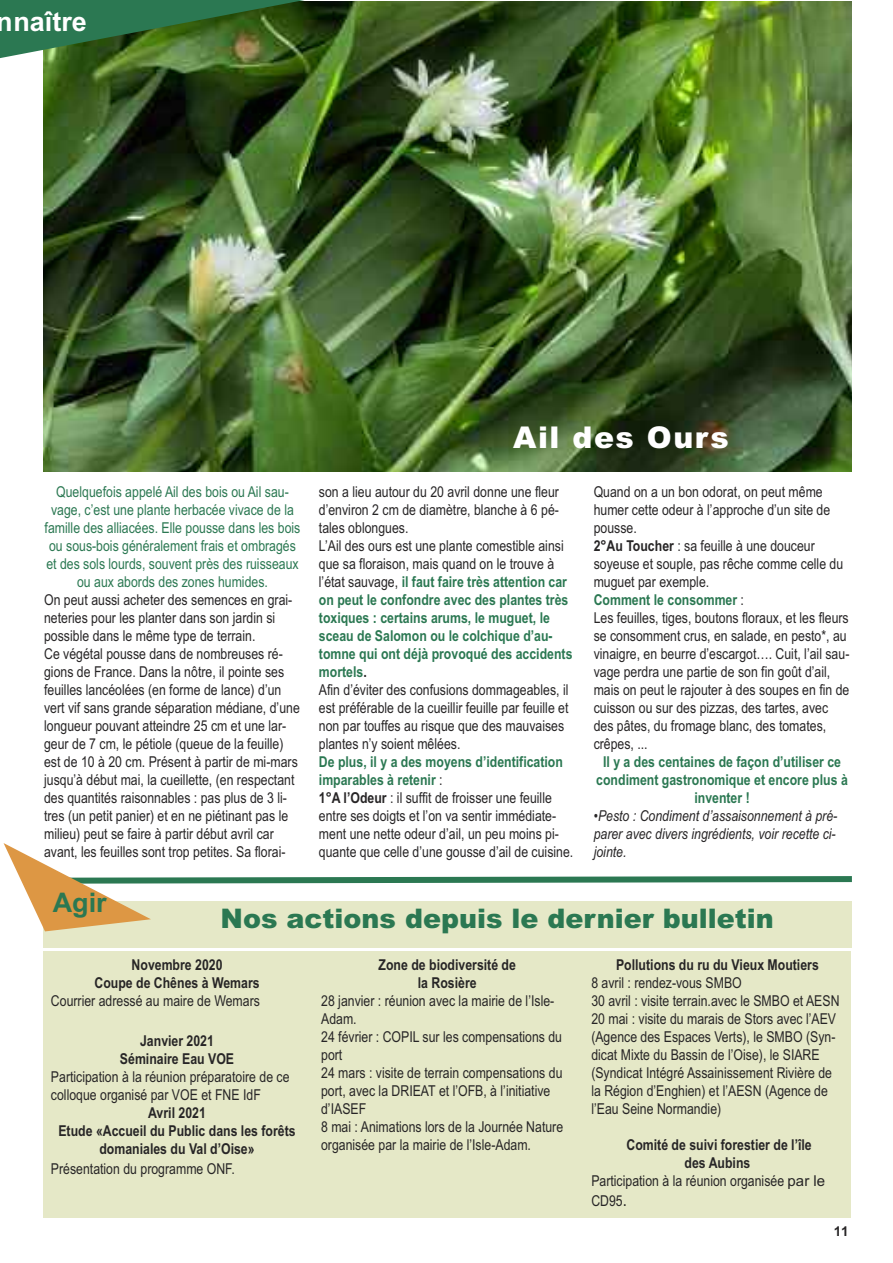
<style>
.page{position:relative;width:893px;height:1263px;background:#fff}
.page>*{position:absolute;margin:0;border:0;box-sizing:border-box;transform-origin:0 0}
.t1{font:900 30px "Arial";letter-spacing:.05em;color:#fff}
.t2{font:900 27px "Arial";color:#2b7852}
.t3{font:700 27px "Arial";color:#fff}
.t4{font:700 27px "Arial";color:#2b7852}
.t5{font:15px/18px "Arial Narrow";color:#272526}
.t6{font:700 15px/18px "Arial Narrow";color:#272526;text-align:center}
.t7{font:15px/18px "Arial Narrow";color:#2b7852;text-align:center}
.t8{font:italic 15px/18px "Arial Narrow";color:#272526;text-align:justify}
.t9{font:700 15px/18px "Arial Narrow";color:#2b7852;text-align:center}
.t10{font:700 13.5px "Arial";color:#272526}
.s1{font-weight:700;color:#2b7852}
.s2{font-weight:700}
.s3{font-style:normal}
.s4{font-family:"Arial"}
.s5{font-size:18px}
</style>
<div class="page">
<img style="left:43px;top:1px;width:808px;height:470px">
<svg style="left:0;top:0;width:349px;height:59px;background:#396c38"></svg>
<div style="left:43px;top:901px;width:808px;height:47px;background:#e5e8c7"></div>
<div style="left:43px;top:952px;width:808px;height:266px;background:#e5e8c7"></div>
<svg style="left:4px;top:843px;width:848px;height:88px"></svg>
<h2 class="t3" style="left:-3px;top:6px;width:92px">nnaître</h2>
<p class="t7" style="left:45px;top:482px;width:257px">Quelquefois appelé Ail des bois ou Ail sau&shy;vage, c’est une plante herbacée vivace de la famille des alliacées. Elle pousse dans les bois ou sous-bois généralement frais et ombragés et des sols lourds, souvent près des ruisseaux ou aux abords des zones humides.</p>
<p class="t5" style="left:44px;top:590px;width:257px">On peut aussi acheter des semences en grai&shy;neteries pour les planter dans son jardin si possible dans le même type de terrain.<br>Ce végétal pousse dans de nombreuses ré&shy;gions de France. Dans la nôtre, il pointe ses feuilles lancéolées (en forme de lance) d’un vert vif sans grande séparation médiane, d’une longueur pouvant atteindre 25 cm et une lar&shy;geur de 7 cm, le pétiole (queue de la feuille) est de 10 à 20 cm. Présent à partir de mi-mars jusqu’à début mai, la cueillette, (en respectant des quantités raisonnables : pas plus de 3 li&shy;tres (un petit panier) et en ne piétinant pas le milieu) peut se faire à partir début avril car avant, les feuilles sont trop petites. Sa florai-</p>
<h1 class="t1" style="left:513px;top:420px;width:217px">Ail des Ours</h1>
<p class="t5" style="left:319px;top:482px;width:255px">son a lieu autour du 20 avril donne une fleur d’environ 2 cm de diamètre, blanche à 6 pé&shy;tales oblongues.<br>L’Ail des ours est une plante comestible ainsi que sa floraison, mais quand on le trouve à l’état sauvage, <span class="s1">il faut faire très attention car on peut le confondre avec des plantes très toxiques : certains arums, le muguet, le sceau de Salomon ou le colchique d’au&shy;tomne qui ont déjà provoqué des accidents mortels</span><span class="s2">.<br></span>Afin d’éviter des confusions dommageables, il est préférable de la cueillir feuille par feuille et non par touffes au risque que des mauvaises plantes n’y soient mêlées.</p>
<p class="t5" style="left:319px;top:752px;width:256px"><span class="s1">De plus, il y a des moyens d’identification imparables à retenir</span> :<br><span class="s2">1°A l’Odeur</span> : il suffit de froisser une feuille entre ses doigts et l’on va sentir immédiate&shy;ment une nette odeur d’ail, un peu moins pi&shy;quante que celle d’une gousse d’ail de cuisine.</p>
<p class="t5" style="left:594px;top:482px;width:257px">Quand on a un bon odorat, on peut même humer cette odeur à l’approche d’un site de pousse.<br><span class="s2">2°Au Toucher</span> : sa feuille à une douceur soyeuse et souple, pas rêche comme celle du muguet par exemple.<br><span class="s1">Comment le consommer</span> :<br>Les feuilles, tiges, boutons floraux, et les fleurs se consomment crus, en salade, en pesto*, au vinaigre, en beurre d’escargot…. Cuit, l’ail sau&shy;vage perdra une partie de son fin goût d’ail, mais on peut le rajouter à des soupes en fin de cuisson ou sur des pizzas, des tartes, avec des pâtes, du fromage blanc, des tomates, crêpes, ...</p>
<p class="t9" style="left:596px;top:752px;width:253px">Il y a des centaines de façon d’utiliser ce condiment gastronomique et encore plus à inventer !</p>
<p class="t8" style="left:594px;top:806px;width:244px"><span class="s3">•</span>Pesto : Condiment d’assaisonnement à pré&shy;parer avec divers ingrédients, voir recette ci&shy;jointe.</p>
<h2 class="t4" style="left:53px;top:886px;width:55px">Agir</h2>
<h2 class="t2" style="left:221px;top:902px;width:555px">Nos actions depuis le dernier bulletin</h2>
<p class="t6" style="left:94px;top:956px;width:167px">Novembre 2020<br>Coupe de Chênes à Wemars</p>
<p class="t5" style="left:51px;top:992px;width:210px">Courrier adressé au maire de Wemars</p>
<p class="t6" style="left:120px;top:1031px;width:116px">Janvier 2021<br>Séminaire Eau VOE</p>
<p class="t5" style="left:51px;top:1067px;width:240px">Participation à la réunion préparatoire de ce colloque organisé par VOE et FNE IdF</p>
<p class="t6" style="left:58px;top:1103px;width:239px">Avril 2021<br>Etude «Accueil du Public dans les forêts domaniales du Val d’Oise»</p>
<p class="t5" style="left:51px;top:1160px;width:185px">Présentation du programme ONF.</p>
<p class="t6" style="left:379px;top:956px;width:139px">Zone de biodiversité de la Rosière</p>
<p class="t5" style="left:321px;top:992px;width:244px">28 janvier : réunion avec la mairie de l’Isle-<br>Adam.<br>24 février : COPIL sur les compensations du port<br>24 mars : visite de terrain compensations du port, avec la DRIEAT et l’OFB, à l’initiative d’IASEF<br>8 mai : Animations lors de la Journée Nature organisée par la mairie de l’Isle-Adam.</p>
<p class="t6" style="left:616px;top:956px;width:204px">Pollutions du ru du Vieux Moutiers</p>
<p class="t5" style="left:591px;top:974px;width:250px">8 avril : rendez-vous SMBO<br>30 avril : visite terrain.avec le SMBO et AESN 20 mai : visite du marais de Stors avec l’AEV (Agence des Espaces Verts), le SMBO (Syn&shy;dicat Mixte du Bassin de l’Oise), le SIARE (Syndicat Intégré Assainissement Rivière de la Région d’Enghien) et l’AESN (Agence de l’Eau Seine Normandie)</p>
<p class="t6" style="left:626px;top:1136px;width:187px">Comité de suivi forestier de l’île</p>
<p class="t6" style="left:684px;top:1154px;width:67px">des Aubins</p>
<p class="t5" style="left:591px;top:1172px;width:235px">Participation à la réunion organisée <span class="s4">par le</span></p>
<p class="t5" style="left:591px;top:1192px;width:37px">CD95<span class="s5">.</span></p>
<p class="t10" style="left:834px;top:1223px;width:17px">11</p>
</div>
